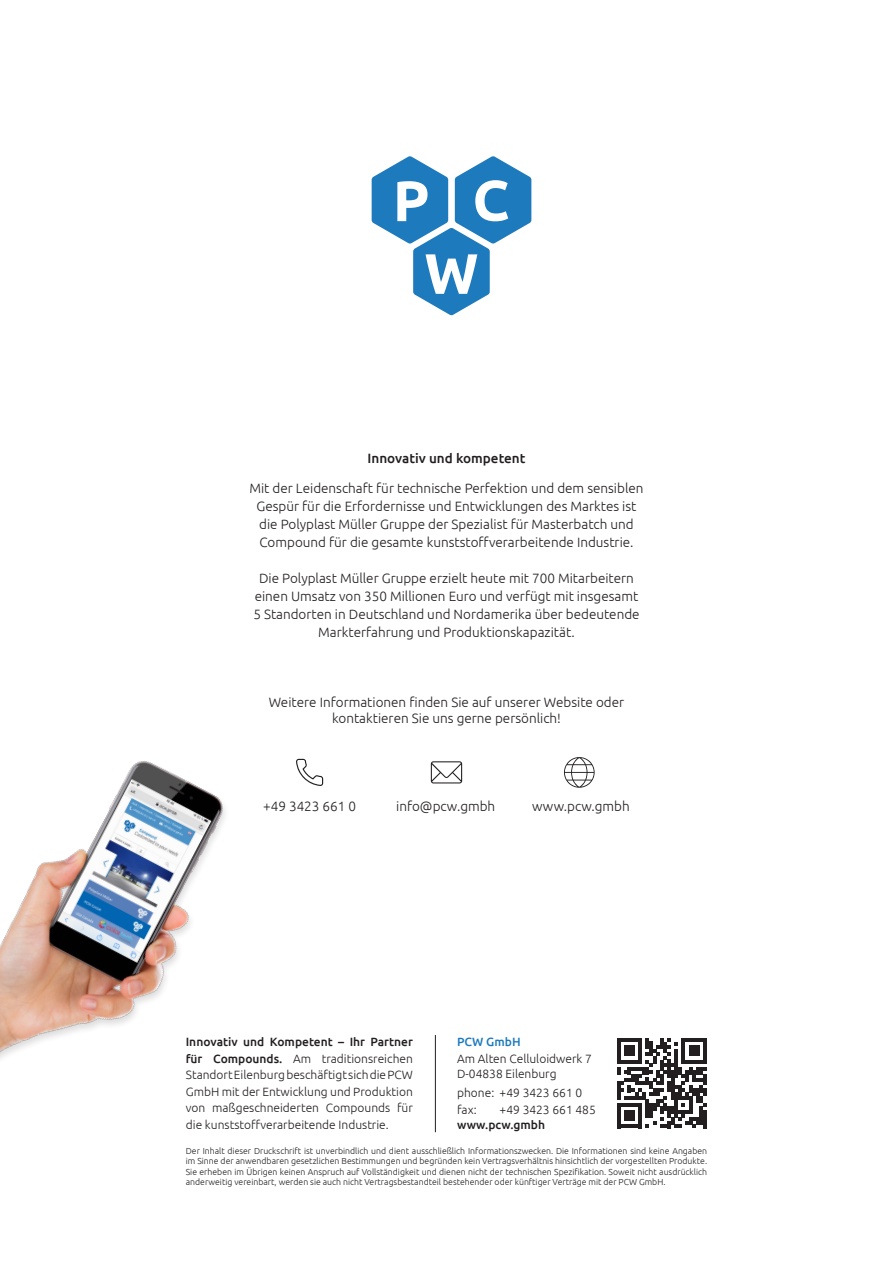
<style>
.page{position:relative;width:893px;height:1263px;background:#fff}
.page>*{position:absolute;margin:0;border:0;box-sizing:border-box;transform-origin:0 0}
.t1{font:300 13.5px/18px "Ubuntu";color:#231f20;text-align:center}
.t2{font:500 13.5px "Ubuntu";color:#231f20}
.t3{font:300 12px/16.5px "Ubuntu";color:#231f20;text-align:justify}
.t4{font:500 12px "Ubuntu";color:#231f20}
.t5{font:500 12px "Ubuntu";color:#1d7abd}
.t6{font:300 8.7px/10.5px "Ubuntu";color:#231f20;text-align:justify}
.s1{font-weight:500}
</style>
<div class="page">
<svg style="left:372px;top:156px;width:159px;height:159px"></svg>
<hr style="left:435px;top:1035px;width:1px;height:97px;background:#231f20">
<img style="left:0;top:758px;width:324px;height:301px">
<svg style="left:431px;top:761px;width:31px;height:22px"></svg>
<svg style="left:564px;top:757px;width:31px;height:31px"></svg>
<svg style="left:296px;top:759px;width:27px;height:27px"></svg>
<svg style="left:617px;top:1038px;width:90px;height:90px"></svg>
<p class="t2" style="left:368px;top:449px;width:159px">Innovativ und kompetent</p>
<p class="t1" style="left:249px;top:478px;width:396px">Mit der Leidenschaft für technische Perfektion und dem sensiblen Gespür für die Erfordernisse und Entwicklungen des Marktes ist die Polyplast Müller Gruppe der Spezialist für Masterbatch und Compound für die gesamte kunststoffverarbeitende Industrie.</p>
<p class="t1" style="left:253px;top:568px;width:388px">Die Polyplast Müller Gruppe erzielt heute mit 700 Mitarbeitern einen Umsatz von 350 Millionen Euro und verfügt mit insgesamt 5 Standorten in Deutschland und Nordamerika über bedeutende Markterfahrung und Produktionskapazität.</p>
<p class="t1" style="left:269px;top:693px;width:357px;line-height:16.2px">Weitere Informationen finden Sie auf unserer Website oder kontaktieren Sie uns gerne persönlich!</p>
<p class="t1" style="left:263px;top:797px;width:94px">+49 3423 661 0</p>
<p class="t1" style="left:396px;top:797px;width:101px">info@pcw.gmbh</p>
<p class="t1" style="left:532px;top:797px;width:99px">www.pcw.gmbh</p>
<p class="t3" style="left:186px;top:1033px;width:229px"><span class="s1">Innovativ und Kompetent – Ihr Partner für Compounds.</span> Am traditionsreichen Standort Eilenburg beschäftigt sich die PCW GmbH mit der Entwicklung und Produktion von maßgeschneiderten Compounds für die kunststoffverarbeitende Industrie.</p>
<p class="t5" style="left:457px;top:1034px;width:65px">PCW GmbH</p>
<p class="t3" style="left:457px;top:1050px;width:136px">Am Alten Celluloidwerk 7</p>
<p class="t3" style="left:457px;top:1065px;width:101px">D-04838 Eilenburg</p>
<p class="t3" style="left:457px;top:1084px;width:127px">phone: +49 3423 661 0</p>
<p class="t3" style="left:457px;top:1101px;width:21px">fax:</p>
<p class="t3" style="left:500px;top:1101px;width:98px">+49 3423 661 485</p>
<p class="t4" style="left:457px;top:1117px;width:89px">www.pcw.gmbh</p>
<p class="t6" style="left:186px;top:1145px;width:523px">Der Inhalt dieser Druckschrift ist unverbindlich und dient ausschließlich Informationszwecken. Die Informationen sind keine Angaben im Sinne der anwendbaren gesetzlichen Bestimmungen und begründen kein Vertragsverhältnis hinsichtlich der vorgestellten Produkte.<br>Sie erheben im Übrigen keinen Anspruch auf Vollständigkeit und dienen nicht der technischen Spezifikation. Soweit nicht ausdrücklich anderweitig vereinbart, werden sie auch nicht Vertragsbestandteil bestehender oder künftiger Verträge mit der PCW GmbH.</p>
</div>
